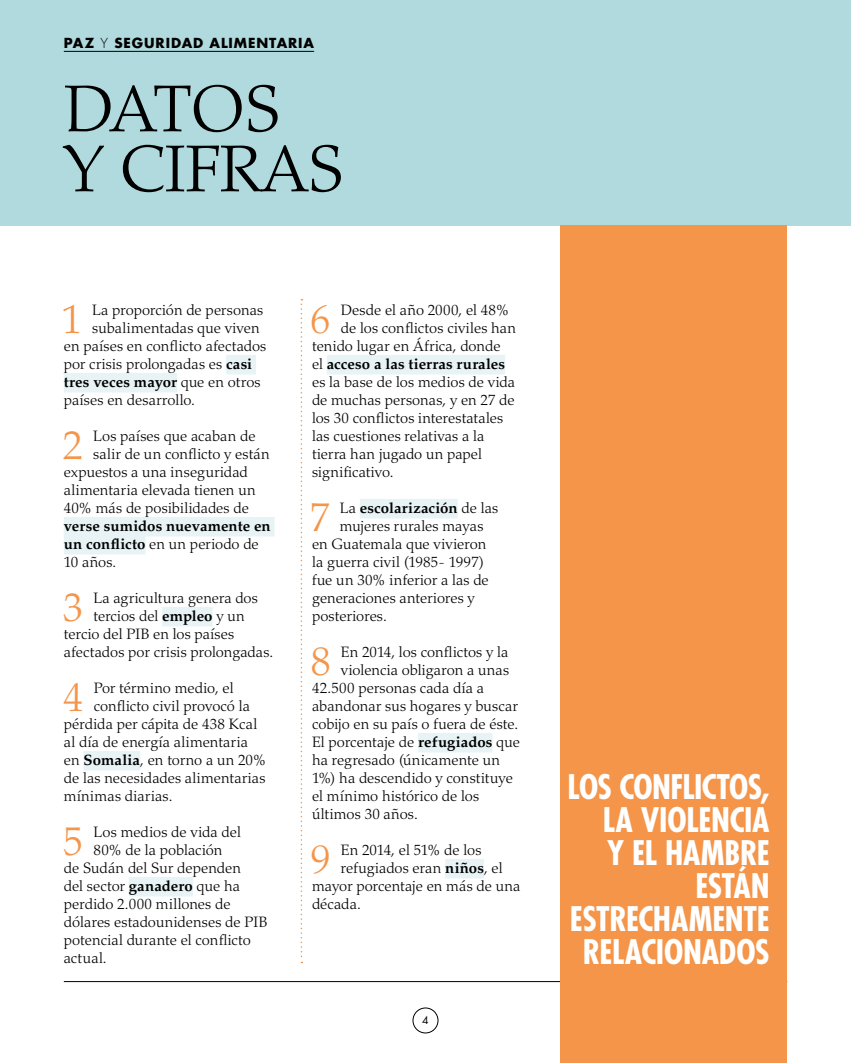
<style>
.page{position:relative;width:851px;height:1063px;background:#fff}
.page>*{position:absolute;margin:0;border:0;box-sizing:border-box;transform-origin:0 0}
.t1{font:300 66px/60px "Palatino LT Std";color:#000}
.t2{font:300 40.65px "Palatino LT Std";color:#f4954a}
.t3{font:700 condensed 33px/33px "Futura Std";letter-spacing:-.01em;color:#fff;text-align:right}
.t4{font:300 15px "Palatino LT Std";letter-spacing:.005em;color:#000}
.t5{font:700 15px/18px "Palatino LT Std";letter-spacing:.005em;color:#000}
.t6{font:300 15px "Palatino LT Std";letter-spacing:.025em;color:#000}
.t7{font:700 13.5px "Futura Std";letter-spacing:.065em;color:#000}
.t8{font:10.5px "Futura Std";color:#000}
.s1{font-weight:300}
.s2{font-weight:700}
</style>
<div class="page">
<div style="left:412px;top:1008px;width:26px;height:25px;border:1px solid #000;border-radius:50%"></div>
<hr style="left:64px;top:981px;width:723px;height:1px;background:#000">
<div style="left:0;top:0;width:850px;height:225px;background:#b1dade"></div>
<div style="left:226px;top:355px;width:30px;height:19px;background:#e7f3f5"></div>
<div style="left:64px;top:373px;width:113px;height:19px;background:#e7f3f5"></div>
<div style="left:64px;top:517px;width:210px;height:19px;background:#e7f3f5"></div>
<div style="left:64px;top:535px;width:81px;height:19px;background:#e7f3f5"></div>
<div style="left:162px;top:607px;width:50px;height:19px;background:#e7f3f5"></div>
<div style="left:83px;top:751px;width:57px;height:19px;background:#e7f3f5"></div>
<div style="left:129px;top:877px;width:64px;height:19px;background:#e7f3f5"></div>
<div style="left:327px;top:355px;width:178px;height:19px;background:#e7f3f5"></div>
<div style="left:360px;top:499px;width:97px;height:19px;background:#e7f3f5"></div>
<div style="left:418px;top:733px;width:74px;height:19px;background:#e7f3f5"></div>
<div style="left:445px;top:859px;width:39px;height:19px;background:#e7f3f5"></div>
<div style="left:560px;top:225px;width:227px;height:838px;background:#f4954a"></div>
<svg style="left:300px;top:299px;width:2px;height:664px"></svg>
<hr style="left:64px;top:51px;width:250px;height:1px;background:#000">
<p class="t7" style="left:64px;top:34px;width:252px">PAZ <span class="s1">Y</span> SEGURIDAD ALIMENTARIA</p>
<h1 class="t1" style="left:64px;top:80px;width:282px">DATOS<br>Y CIFRAS</h1>
<h2 class="t2" style="left:62px;top:296px;width:22px">1</h2>
<p class="t4" style="left:92px;top:301px;width:173px">La proporción de personas</p>
<p class="t4" style="left:92px;top:319px;width:169px">subalimentadas que viven</p>
<p class="t4" style="left:64px;top:337px;width:204px">en países en conflicto afectados</p>
<p class="t4" style="left:64px;top:355px;width:190px">por crisis prolongadas es <span class="s2">casi</span></p>
<p class="t5" style="left:64px;top:373px;width:198px">tres veces mayor <span class="s1">que en otros</span></p>
<p class="t4" style="left:64px;top:391px;width:133px">países en desarrollo.</p>
<h2 class="t2" style="left:63px;top:422px;width:22px">2</h2>
<p class="t4" style="left:93px;top:427px;width:164px">Los países que acaban de</p>
<p class="t4" style="left:93px;top:445px;width:178px">salir de un conflicto y están</p>
<p class="t4" style="left:64px;top:463px;width:185px">expuestos a una inseguridad</p>
<p class="t4" style="left:64px;top:481px;width:193px">alimentaria elevada tienen un</p>
<p class="t4" style="left:64px;top:499px;width:187px">40% más de posibilidades de</p>
<p class="t5" style="left:64px;top:517px;width:208px">verse sumidos nuevamente en un conflicto <span class="s1">en un periodo de<br>10 años.</span></p>
<h2 class="t2" style="left:63px;top:584px;width:22px">3</h2>
<p class="t4" style="left:93px;top:589px;width:166px">La agricultura genera dos</p>
<p class="t4" style="left:93px;top:607px;width:153px">tercios del <span class="s2">empleo</span> y un</p>
<p class="t4" style="left:64px;top:625px;width:172px">tercio del PIB en los países</p>
<p class="t4" style="left:64px;top:643px;width:211px">afectados por crisis prolongadas.</p>
<h2 class="t2" style="left:63px;top:674px;width:22px">4</h2>
<p class="t4" style="left:94px;top:679px;width:141px">Por término medio, el</p>
<p class="t4" style="left:94px;top:697px;width:158px">conflicto civil provocó la</p>
<p class="t4" style="left:64px;top:715px;width:195px">pérdida per cápita de 438 Kcal</p>
<p class="t4" style="left:64px;top:733px;width:186px">al día de energía alimentaria</p>
<p class="t4" style="left:64px;top:751px;width:204px">en <span class="s2">Somalia</span>, en torno a un 20%</p>
<p class="t4" style="left:64px;top:769px;width:203px">de las necesidades alimentarias</p>
<p class="t6" style="left:64px;top:787px;width:110px">mínimas diarias.</p>
<h2 class="t2" style="left:63px;top:818px;width:22px">5</h2>
<p class="t4" style="left:93px;top:823px;width:149px">Los medios de vida del</p>
<p class="t4" style="left:93px;top:841px;width:130px">80% de la población</p>
<p class="t4" style="left:64px;top:859px;width:179px">de Sudán del Sur dependen</p>
<p class="t4" style="left:64px;top:877px;width:178px">del sector <span class="s2">ganadero</span> que ha</p>
<p class="t4" style="left:64px;top:895px;width:168px">perdido 2.000 millones de</p>
<p class="t4" style="left:64px;top:913px;width:205px">dólares estadounidenses de PIB</p>
<p class="t4" style="left:64px;top:931px;width:189px">potencial durante el conflicto</p>
<p class="t4" style="left:64px;top:949px;width:44px">actual.</p>
<h2 class="t2" style="left:310px;top:296px;width:22px">6</h2>
<p class="t4" style="left:341px;top:301px;width:170px">Desde el año 2000, el 48%</p>
<p class="t4" style="left:341px;top:319px;width:177px">de los conflictos civiles han</p>
<p class="t4" style="left:312px;top:337px;width:190px">tenido lugar en África, donde</p>
<p class="t5" style="left:312px;top:355px;width:195px"><span class="s1">el</span> acceso a las tierras rurales</p>
<p class="t4" style="left:312px;top:373px;width:205px">es la base de los medios de vida</p>
<p class="t4" style="left:312px;top:391px;width:204px">de muchas personas, y en 27 de</p>
<p class="t4" style="left:312px;top:409px;width:193px">los 30 conflictos interestatales</p>
<p class="t4" style="left:312px;top:427px;width:174px">las cuestiones relativas a la</p>
<p class="t4" style="left:312px;top:445px;width:171px">tierra han jugado un papel</p>
<p class="t4" style="left:312px;top:463px;width:83px">significativo.</p>
<h2 class="t2" style="left:309px;top:494px;width:22px">7</h2>
<p class="t5" style="left:340px;top:499px;width:160px"><span class="s1">La</span> escolarización <span class="s1">de las</span></p>
<p class="t4" style="left:340px;top:517px;width:145px">mujeres rurales mayas</p>
<p class="t4" style="left:312px;top:535px;width:176px">en Guatemala que vivieron</p>
<p class="t4" style="left:312px;top:553px;width:173px">la guerra civil (1985- 1997)</p>
<p class="t4" style="left:312px;top:571px;width:178px">fue un 30% inferior a las de</p>
<p class="t4" style="left:312px;top:589px;width:164px">generaciones anteriores y</p>
<p class="t4" style="left:312px;top:607px;width:76px">posteriores.</p>
<h2 class="t2" style="left:310px;top:638px;width:22px">8</h2>
<p class="t4" style="left:341px;top:643px;width:169px">En 2014, los conflictos y la</p>
<p class="t4" style="left:341px;top:661px;width:170px">violencia obligaron a unas</p>
<p class="t4" style="left:312px;top:679px;width:173px">42.500 personas cada día a</p>
<p class="t4" style="left:312px;top:697px;width:207px">abandonar sus hogares y buscar</p>
<p class="t4" style="left:312px;top:715px;width:208px">cobijo en su país o fuera de éste.</p>
<p class="t4" style="left:312px;top:733px;width:209px">El porcentaje de <span class="s2">refugiados</span> que</p>
<p class="t4" style="left:312px;top:751px;width:190px">ha regresado (únicamente un</p>
<p class="t4" style="left:312px;top:769px;width:202px">1%) ha descendido y constituye</p>
<p class="t4" style="left:312px;top:787px;width:169px">el mínimo histórico de los</p>
<p class="t4" style="left:312px;top:805px;width:107px">últimos 30 años.</p>
<h2 class="t2" style="left:310px;top:836px;width:22px">9</h2>
<p class="t4" style="left:341px;top:841px;width:142px">En 2014, el 51% de los</p>
<p class="t4" style="left:341px;top:859px;width:163px">refugiados eran <span class="s2">niños</span>, el</p>
<p class="t4" style="left:312px;top:877px;width:210px">mayor porcentaje en más de una</p>
<p class="t4" style="left:312px;top:895px;width:50px">década.</p>
<p class="t8" style="left:422px;top:1014px;width:8px">4</p>
<h3 class="t3" style="left:567px;top:770px;width:204px">LOS CONFLICTOS,<br>LA VIOLENCIA<br>Y EL HAMBRE<br>ESTÁN<br>ESTRECHAMENTE<br>RELACIONADOS</h3>
</div>
